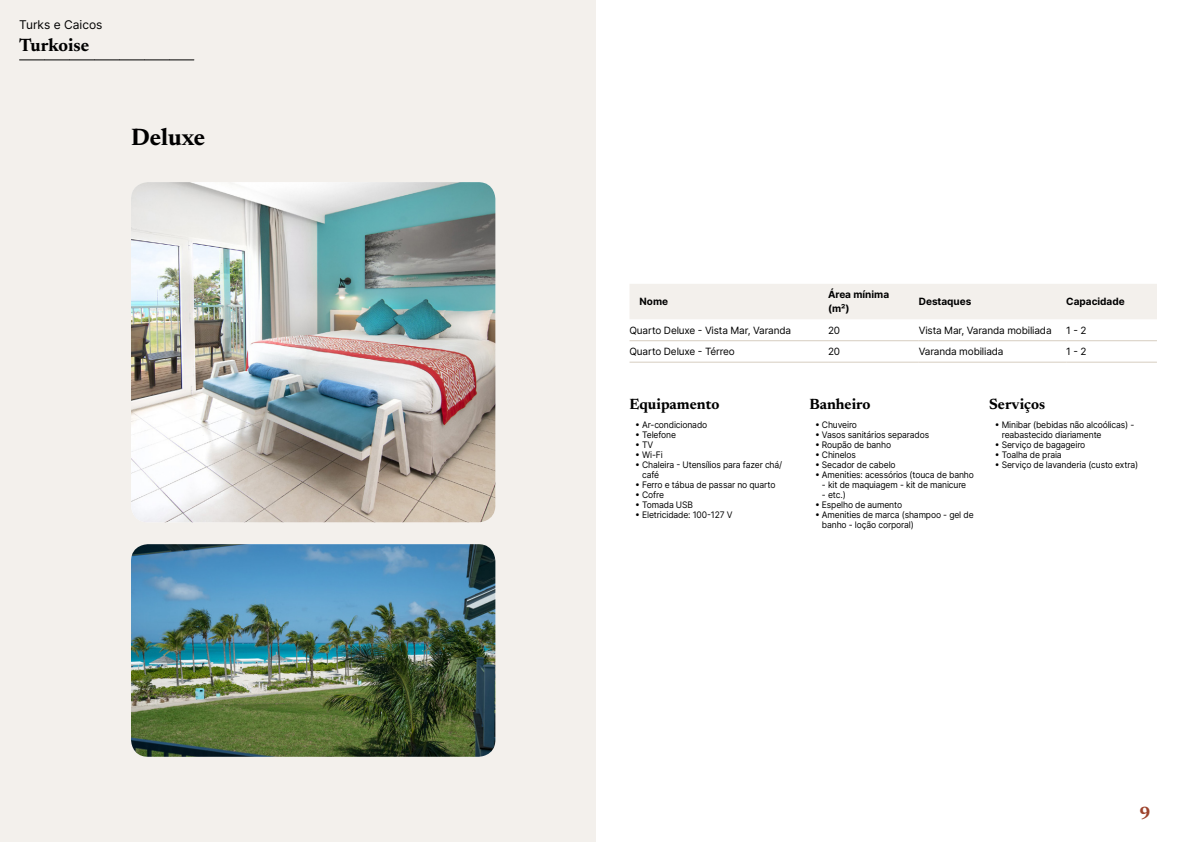
<style>
.page{position:relative;width:1191px;height:842px;background:#fff}
.page>*{position:absolute;margin:0;border:0;box-sizing:border-box;transform-origin:0 0}
.t1{font:700 24px "Newsreader 24 pt";color:#000}
.t2{font:700 18px "Newsreader 24 pt";color:#000}
.t3{font:700 18px "Newsreader 24 pt";color:#9d432c}
.t4{font:700 15px "Newsreader 24 pt";color:#000}
.t5{font:12px "Inter";color:#000}
.t6{font:10px "Inter";letter-spacing:-.015em;color:#000}
.t7{font:700 10px/14px "Inter";color:#000}
.t8{font:9px/10px "Inter";letter-spacing:-.015em;color:#000;scale:.95 1}
</style>
<div class="page">
<div style="left:0;top:0;width:595px;height:842px;background:#f3f0ec"></div>
<img style="left:131px;top:182px;width:364px;height:340px">
<img style="left:131px;top:544px;width:364px;height:213px">
<svg style="left:20px;top:60px;width:174px;height:1px"></svg>
<div style="left:630px;top:284px;width:527px;height:35px;background:#f3f0ec"></div>
<hr style="left:629px;top:340px;width:199px;height:1px;background:#d7cdc1">
<hr style="left:828px;top:340px;width:90px;height:1px;background:#d7cdc1">
<hr style="left:918px;top:340px;width:148px;height:1px;background:#d7cdc1">
<hr style="left:1066px;top:340px;width:91px;height:1px;background:#d7cdc1">
<hr style="left:629px;top:362px;width:199px;height:1px;background:#d7cdc1">
<hr style="left:828px;top:362px;width:90px;height:1px;background:#d7cdc1">
<hr style="left:918px;top:362px;width:148px;height:1px;background:#d7cdc1">
<hr style="left:1066px;top:362px;width:91px;height:1px;background:#d7cdc1">
<h3 class="t5" style="left:19px;top:15px;width:85px">Turks e Caicos</h3>
<h2 class="t2" style="left:19px;top:32px;width:71px">Turkoise</h2>
<h1 class="t1" style="left:131px;top:120px;width:76px">Deluxe</h1>
<p class="t7" style="left:639px;top:294px;width:30px">Nome</p>
<p class="t7" style="left:828px;top:287px;width:63px">Área mínima (m²)</p>
<p class="t7" style="left:918px;top:294px;width:54px">Destaques</p>
<p class="t7" style="left:1066px;top:294px;width:60px">Capacidade</p>
<p class="t6" style="left:629px;top:323px;width:163px">Quarto Deluxe - Vista Mar, Varanda</p>
<p class="t6" style="left:828px;top:323px;width:14px">20</p>
<p class="t6" style="left:918px;top:323px;width:134px">Vista Mar, Varanda mobiliada</p>
<p class="t6" style="left:1066px;top:323px;width:22px">1 - 2</p>
<p class="t6" style="left:629px;top:344px;width:107px">Quarto Deluxe - Térreo</p>
<p class="t6" style="left:828px;top:344px;width:14px">20</p>
<p class="t6" style="left:918px;top:344px;width:86px">Varanda mobiliada</p>
<p class="t6" style="left:1066px;top:344px;width:22px">1 - 2</p>
<h3 class="t4" style="left:629px;top:393px;width:91px">Equipamento</h3>
<p class="t8" style="left:635px;top:419px;width:77px">• Ar-condicionado</p>
<p class="t8" style="left:635px;top:429px;width:44px">• Telefone</p>
<p class="t8" style="left:635px;top:439px;width:21px">• TV</p>
<p class="t8" style="left:635px;top:449px;width:31px">• Wi-Fi</p>
<p class="t8" style="left:642px;top:459px;width:149px;text-indent:-7px">• Chaleira - Utensílios para fazer chá/ café</p>
<p class="t8" style="left:635px;top:479px;width:149px">• Ferro e tábua de passar no quarto</p>
<p class="t8" style="left:635px;top:489px;width:32px">• Cofre</p>
<p class="t8" style="left:635px;top:499px;width:62px">• Tomada USB</p>
<p class="t8" style="left:635px;top:509px;width:104px">• Eletricidade: 100-127 V</p>
<h3 class="t4" style="left:809px;top:393px;width:63px">Banheiro</h3>
<p class="t8" style="left:815px;top:419px;width:46px">• Chuveiro</p>
<p class="t8" style="left:815px;top:429px;width:122px">• Vasos sanitários separados</p>
<p class="t8" style="left:815px;top:439px;width:82px">• Roupão de banho</p>
<p class="t8" style="left:815px;top:449px;width:45px">• Chinelos</p>
<p class="t8" style="left:815px;top:459px;width:86px">• Secador de cabelo</p>
<p class="t8" style="left:815px;top:469px;width:169px">• Amenities: acessórios (touca de banho</p>
<p class="t8" style="left:822px;top:479px;width:153px">- kit de maquiagem - kit de manicure</p>
<p class="t8" style="left:822px;top:489px;width:27px">- etc.)</p>
<p class="t8" style="left:815px;top:499px;width:93px">• Espelho de aumento</p>
<p class="t8" style="left:822px;top:509px;width:161px;text-indent:-7px">• Amenities de marca (shampoo - gel de banho - loção corporal)</p>
<h3 class="t4" style="left:989px;top:393px;width:57px">Serviços</h3>
<p class="t8" style="left:1001px;top:419px;width:141px;text-indent:-7px">• Minibar (bebidas não alcoólicas) - reabastecido diariamente</p>
<p class="t8" style="left:994px;top:439px;width:97px">• Serviço de bagageiro</p>
<p class="t8" style="left:994px;top:449px;width:72px">• Toalha de praia</p>
<p class="t8" style="left:994px;top:459px;width:152px">• Serviço de lavanderia (custo extra)</p>
<h2 class="t3" style="left:1139px;top:800px;width:13px">9</h2>
</div>
